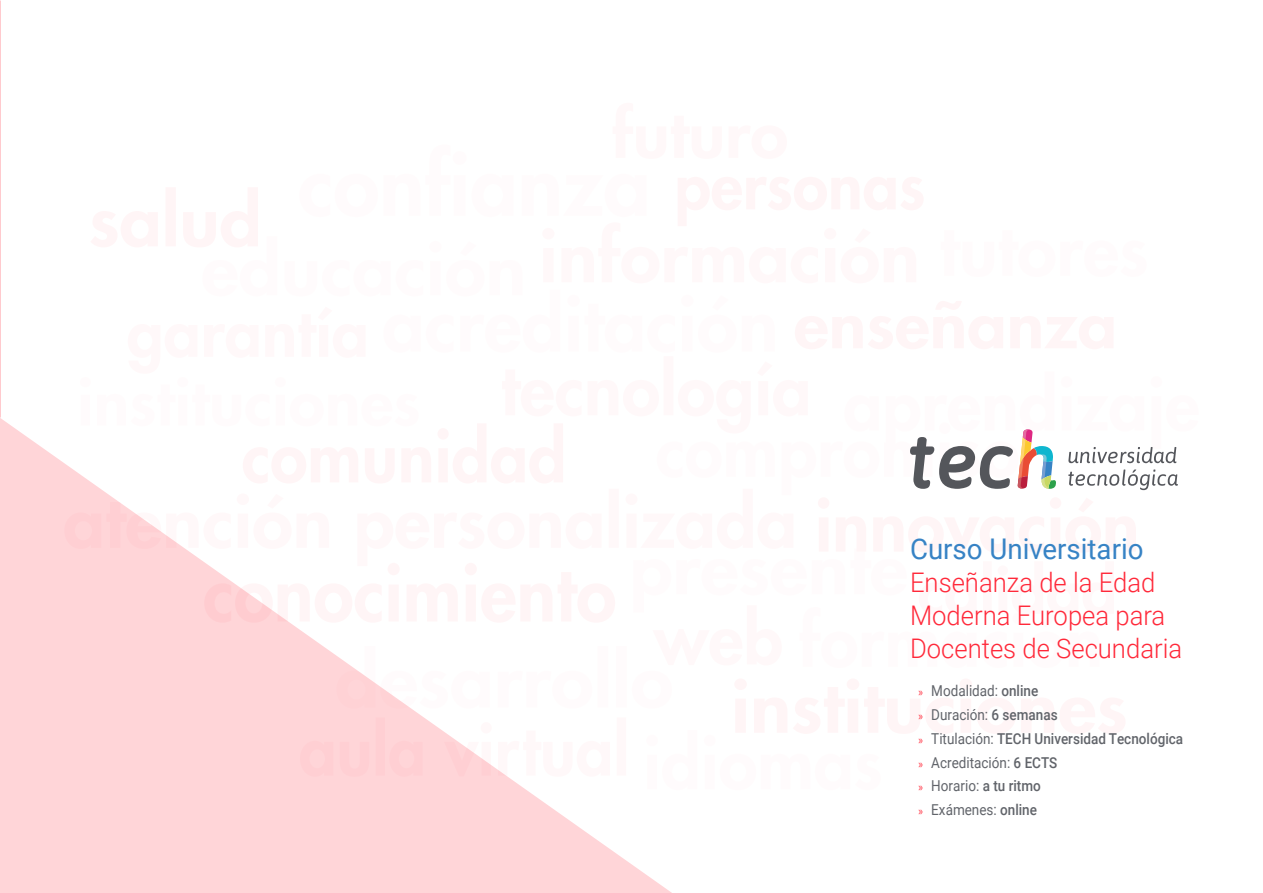
<style>
.page{position:relative;width:1263px;height:893px;background:#fff}
.page>*{position:absolute;margin:0;border:0;box-sizing:border-box;transform-origin:0 0}
.t1{font:28.5px "Roboto";color:#3783c5}
.t2{font:300 27px/33px "Roboto";color:#ff293a;scale:.95 1}
.t3{font:15px/23.7px "Roboto";color:#61646a;scale:.9 1}
.s1{font-family:"Myriad Pro";font-size:12px;color:#ff293a}
.s2{font-weight:500}
</style>
<div class="page">
<svg style="left:0;top:418px;width:672px;height:475px;background:#ffd9db"></svg>
<svg style="left:64px;top:418px;width:1114px;height:372px"></svg>
<h1 class="t1" style="left:910px;top:529px;width:235px">Curso Universitario</h1>
<h2 class="t2" style="left:910px;top:565px;width:288px">Enseñanza de la Edad<br>Moderna Europea para<br>Docentes de Secundaria</h2>
<p class="t3" style="left:918px;top:679px;width:295px"><span class="s1">»</span> Modalidad: <span class="s2">online<br></span><span class="s1">»</span> Duración: <span class="s2">6 semanas<br></span><span class="s1">»</span> Titulación: <span class="s2">TECH Universidad Tecnológica </span><span class="s1">»</span> Acreditación: <span class="s2">6 ECTS<br></span><span class="s1">»</span> Horario: <span class="s2">a tu ritmo<br></span><span class="s1">»</span> Exámenes: <span class="s2">online</span></p>
</div>
